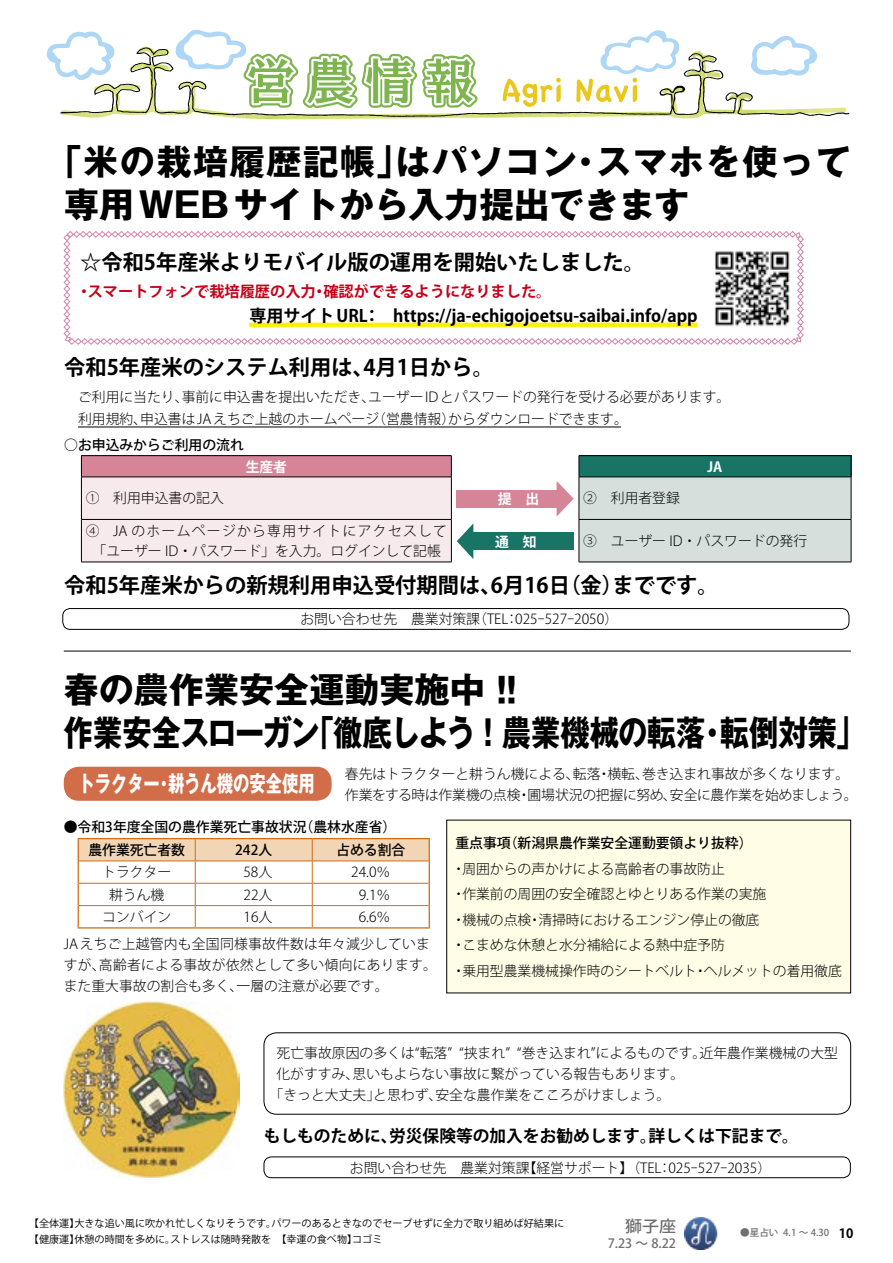
<style>
.page{position:relative;width:893px;height:1263px;background:#fff}
.page>*{position:absolute;margin:0;border:0;box-sizing:border-box;transform-origin:0 0}
.t1{font:700 35.1px/42.5px "Gothic MB101 Pr 6 N";color:#000}
.t2{font:700 35.1px "Gothic MB101 Pr 6 N";letter-spacing:-.045em;color:#000;scale:.84 1}
.t3{font:700 35.1px "Gothic MB101 Pr 6 N";letter-spacing:.045em;color:#000}
.t4{font:700 35.1px "Gothic MB101 Pr 6 N";color:#000;scale:.84 1}
.t5{font:700 22.35px "Gothic MB101 Pr 6 N";color:#fff;scale:.73 1}
.t6{font:700 21.3px "Koz Go Pr 6 N";color:#000}
.t7{font:700 16.95px "Koz Go Pr 6 N";color:#000}
.t8{font:700 16.65px "Koz Go Pr 6 N";color:#000}
.t9{font:500 15.9px "Koz Go Pr 6 N";color:#717070;scale:1.07 1}
.t10{font:700 15.15px "Koz Go Pr 6 N";color:#c50018}
.t11{font:300 13.8px/21.3px "Koz Go Pr 6 N";color:#000}
.t12{font:500 13.8px "Koz Go Pr 6 N";color:#000}
.t13{font:300 13.8px "Koz Go Pr 6 N";letter-spacing:.09em;color:#000}
.t14{font:300 13.8px "Koz Go Pr 6 N";letter-spacing:-.03em;color:#000}
.t15{font:700 13.8px "Koz Go Pr 6 N";color:#fff}
.t16{font:500 12.75px "Koz Go Pr 6 N";color:#717070}
.t17{font:700 12.75px "Koz Go Pr 6 N";color:#000}
.t18{font:10.05px "Koz Go Pr 6 N";color:#000}
.t19{font:500 9.6px "Koz Go Pr 6 N";color:#717070}
</style>
<div class="page">
<svg style="left:47px;top:30px;width:800px;height:89px"></svg>
<div style="left:264px;top:1032px;width:587px;height:82px;border:1px solid #000;border-radius:13px"></div>
<hr style="left:78px;top:838px;width:117px;height:1px;background:#d16c15">
<hr style="left:195px;top:838px;width:117px;height:1px;background:#d16c15">
<hr style="left:312px;top:838px;width:118px;height:1px;background:#d16c15">
<hr style="left:78px;top:927px;width:117px;height:1px;background:#d16c15">
<hr style="left:195px;top:927px;width:117px;height:1px;background:#d16c15">
<hr style="left:312px;top:927px;width:118px;height:1px;background:#d16c15">
<svg style="left:78px;top:839px;width:352px;height:88px"></svg>
<div style="left:64px;top:767px;width:268px;height:34px;background:#d16d49;border-radius:15px"></div>
<div style="left:447px;top:820px;width:404px;height:173px;background:#fffde5"></div>
<div style="left:446px;top:820px;width:405px;height:173px;border:1px solid #000"></div>
<hr style="left:64px;top:651px;width:787px;height:1px;background:#000">
<div style="left:264px;top:1157px;width:587px;height:21px;border:1px solid #000;border-radius:8px"></div>
<div style="left:63px;top:608px;width:786px;height:22px;border:1px solid #000;border-radius:8px"></div>
<hr style="left:78px;top:427px;width:543px;height:1px;background:#000">
<img style="left:64px;top:1002px;width:176px;height:176px">
<hr style="left:81px;top:455px;width:371px;height:1px;background:#000">
<hr style="left:81px;top:562px;width:371px;height:1px;background:#000">
<hr style="left:579px;top:455px;width:272px;height:1px;background:#000">
<hr style="left:579px;top:562px;width:272px;height:1px;background:#000">
<div style="left:457px;top:490px;width:106px;height:17px;background:#d68598"></div>
<svg style="left:557px;top:456px;width:295px;height:106px;background:#afc6c0"></svg>
<div style="left:467px;top:533px;width:106px;height:17px;background:#187464"></div>
<svg style="left:81px;top:456px;width:392px;height:106px;background:#e7cfd4"></svg>
<svg style="left:63px;top:231px;width:741px;height:114px"></svg>
<img style="left:685px;top:1217px;width:32px;height:33px">
<h1 class="t1" style="left:64px;top:140px;width:627px;text-indent:-18px">「米の栽培履歴記帳」<br>専用WEBサイトから入力提出できます</h1>
<h1 class="t3" style="left:596px;top:133px;width:256px">スマホを使って</h1>
<h1 class="t1" style="left:395px;top:140px;width:183px">はパソコン</h1>
<h1 class="t1" style="left:568px;top:140px;width:37px">・</h1>
<h3 class="t6" style="left:80px;top:250px;width:566px">☆令和5年産米よりモバイル版の運用を開始いたしました。</h3>
<p class="t10" style="left:323px;top:283px;width:230px">確認ができるようになりました。</p>
<p class="t10" style="left:88px;top:283px;width:230px">スマートフォンで栽培履歴の入力</p>
<p class="t10" style="left:76px;top:283px;width:17px">・</p>
<p class="t10" style="left:312px;top:283px;width:17px">・</p>
<p class="t7" style="left:249px;top:306px;width:120px">専用サイトURL</p>
<p class="t7" style="left:376px;top:306px;width:323px">　https://ja-echigojoetsu-saibai.info/app</p>
<p class="t7" style="left:363px;top:306px;width:19px">：</p>
<h3 class="t6" style="left:64px;top:356px;width:431px">令和5年産米のシステム利用は 月4 、 1日から。</h3>
<p class="t11" style="left:368px;top:387px;width:364px">ユーザーID とパスワードの発行を受ける必要があります。</p>
<p class="t11" style="left:182px;top:387px;width:195px">事前に申込書を提出いただき、</p>
<p class="t11" style="left:64px;top:387px;width:126px">　ご利用に当たり、</p>
<p class="t11" style="left:448px;top:408px;width:181px">からダウンロードできます。</p>
<p class="t11" style="left:140px;top:408px;width:240px">申込書はJA えちご上越のホームページ</p>
<p class="t11" style="left:78px;top:408px;width:71px">利用規約、</p>
<p class="t11" style="left:372px;top:408px;width:84px">（営農情報）</p>
<p class="t12" style="left:64px;top:437px;width:181px">○お申込みからご利用の流れ</p>
<p class="t15" style="left:246px;top:459px;width:43px">生産者</p>
<p class="t11" style="left:86px;top:488px;width:140px">①　利用申込書の記入</p>
<p class="t13" style="left:86px;top:523px;width:363px">④　JA のホームページから専用サイトにアクセスして</p>
<p class="t11" style="left:93px;top:540px;width:350px">「ユーザー ID・パスワード」を入力。ログインして記帳</p>
<p class="t15" style="left:498px;top:491px;width:43px">提　出</p>
<p class="t15" style="left:495px;top:534px;width:43px">通　知</p>
<p class="t11" style="left:583px;top:488px;width:98px">②　利用者登録</p>
<p class="t15" style="left:708px;top:459px;width:16px">JA</p>
<p class="t11" style="left:583px;top:530px;width:225px">③　ユーザー ID・パスワードの発行</p>
<h3 class="t6" style="left:64px;top:573px;width:560px">令和5年産米からの新規利用申込受付期間は 月6 、 16 （日金）</h3>
<h3 class="t6" style="left:612px;top:573px;width:108px">までです。</h3>
<p class="t11" style="left:300px;top:609px;width:181px">お問い合わせ先　農業対策課</p>
<p class="t11" style="left:473px;top:609px;width:37px">（TEL</p>
<p class="t11" style="left:505px;top:609px;width:115px">：025-527-2050(</p>
<h1 class="t1" style="left:305px;top:667px;width:562px;text-indent:-241px">春の農作業安全運動実施中!!<br>「徹底しよう！農業機械の転落転倒対策「</h1>
<h1 class="t2" style="left:64px;top:703px;width:306px">作業安全スローガン</h1>
<h1 class="t4" style="left:698px;top:703px;width:36px">・</h1>
<h2 class="t5" style="left:78px;top:765px;width:325px">トラクター耕うん機の安全使用</h2>
<h2 class="t5" style="left:156px;top:765px;width:24px">・</h2>
<p class="t11" style="left:642px;top:763px;width:209px">巻き込まれ事故が多くなります。</p>
<p class="t11" style="left:527px;top:763px;width:332px;text-indent:-183px">春先はトラクターと耕うん機による、<br>圃場状況の把握に努め安全に農作業を始めましょう。</p>
<p class="t11" style="left:663px;top:785px;width:15px">、</p>
<p class="t11" style="left:573px;top:763px;width:29px">転落</p>
<p class="t11" style="left:607px;top:763px;width:43px">横転、</p>
<p class="t11" style="left:597px;top:763px;width:15px">・</p>
<p class="t14" style="left:345px;top:787px;width:177px">作業をする時は作業機の点検</p>
<p class="t11" style="left:517px;top:785px;width:15px">・</p>
<p class="t12" style="left:64px;top:819px;width:244px">●令和3年度全国の農作業死亡事故状況</p>
<p class="t12" style="left:300px;top:819px;width:98px">（農林水産省(</p>
<p class="t12" style="left:88px;top:842px;width:98px">農作業死亡者数</p>
<p class="t12" style="left:235px;top:842px;width:39px">242人</p>
<p class="t12" style="left:336px;top:842px;width:71px">占める割合</p>
<p class="t11" style="left:102px;top:862px;width:71px">トラクター</p>
<p class="t11" style="left:243px;top:862px;width:30px">58人</p>
<p class="t11" style="left:351px;top:862px;width:41px">24.0％</p>
<p class="t11" style="left:109px;top:884px;width:57px">耕うん機</p>
<p class="t11" style="left:243px;top:884px;width:30px">22人</p>
<p class="t11" style="left:359px;top:884px;width:33px">9.1％</p>
<p class="t11" style="left:102px;top:906px;width:71px">コンバイン</p>
<p class="t11" style="left:243px;top:906px;width:30px">16人</p>
<p class="t11" style="left:359px;top:906px;width:33px">6.6％</p>
<p class="t11" style="left:99px;top:933px;width:339px;text-indent:-35px">JAえちご上越管内も全国同様事故件数は年々減少していま高齢者による事故が依然として多い傾向にあります。</p>
<p class="t11" style="left:64px;top:955px;width:43px">すが、</p>
<p class="t11" style="left:237px;top:976px;width:154px">一層の注意が必要です。</p>
<p class="t11" style="left:64px;top:976px;width:181px">また重大事故の割合も多く、</p>
<p class="t12" style="left:504px;top:835px;width:250px">（新潟県農作業安全運動要領より抜粋(</p>
<p class="t12" style="left:455px;top:835px;width:57px">重点事項</p>
<p class="t11" style="left:462px;top:858px;width:264px">周囲からの声かけによる高齢者の事故防止</p>
<p class="t11" style="left:462px;top:856px;width:306px;line-height:25.5px;text-indent:-10px">・<br>作業前の周囲の安全確認とゆとりある作業の実施</p>
<p class="t11" style="left:452px;top:883px;width:15px">・</p>
<p class="t11" style="left:538px;top:909px;width:223px">清掃時におけるエンジン停止の徹底</p>
<p class="t11" style="left:462px;top:909px;width:71px">機械の点検</p>
<p class="t11" style="left:462px;top:907px;width:264px;line-height:25.5px;text-indent:-10px">・<br>こまめな休憩と水分補給による熱中症予防</p>
<p class="t11" style="left:528px;top:909px;width:15px">・</p>
<p class="t11" style="left:452px;top:935px;width:15px">・</p>
<p class="t11" style="left:704px;top:960px;width:139px">ヘルメットの着用徹底</p>
<p class="t11" style="left:462px;top:960px;width:236px">乗用型農業機械操作時のシートベルト</p>
<p class="t11" style="left:452px;top:960px;width:15px">・</p>
<p class="t11" style="left:694px;top:960px;width:15px">・</p>
<p class="t11" style="left:700px;top:1042px;width:140px">近年農作業機械の大型</p>
<p class="t11" style="left:352px;top:1042px;width:355px;text-indent:-76px">死亡事故原因の多くは“転落” “挟まれ” “巻き込まれ”によるものです。思いもよらない事故に繋がっている報告もあります。</p>
<p class="t11" style="left:276px;top:1063px;width:84px">化がすすみ、</p>
<p class="t11" style="left:373px;top:1084px;width:71px">と思わず、</p>
<p class="t11" style="left:435px;top:1084px;width:236px">安全な農作業をこころがけましょう。</p>
<p class="t11" style="left:270px;top:1084px;width:112px">「きっと大丈夫」</p>
<p class="t8" style="left:389px;top:1126px;width:269px">労災保険等の加入をお勧めします。</p>
<p class="t8" style="left:648px;top:1126px;width:152px">詳しくは下記まで。</p>
<p class="t8" style="left:264px;top:1126px;width:135px">もしものために、</p>
<p class="t11" style="left:523px;top:1157px;width:140px">【経営サポート】（TEL</p>
<p class="t11" style="left:350px;top:1157px;width:181px">お問い合わせ先　農業対策課</p>
<p class="t11" style="left:658px;top:1157px;width:115px">：025-527-2035(</p>
<p class="t18" style="left:271px;top:1218px;width:294px">パワーのあるときなのでセーブせずに全力で取り組めば好結果に</p>
<p class="t18" style="left:29px;top:1218px;width:52px">【全体運】</p>
<p class="t18" style="left:74px;top:1218px;width:203px">大きな追い風に吹かれ忙しくなりそうです。</p>
<p class="t18" style="left:352px;top:1234px;width:32px">コゴミ</p>
<p class="t18" style="left:170px;top:1234px;width:188px">ストレスは随時発散を　【幸運の食べ物】</p>
<p class="t18" style="left:74px;top:1234px;width:102px">休憩の時間を多めに。</p>
<p class="t18" style="left:29px;top:1234px;width:52px">【健康運】</p>
<p class="t9" style="left:625px;top:1217px;width:49px">獅子座</p>
<p class="t16" style="left:608px;top:1236px;width:70px">7.23 〜 8.22</p>
<p class="t19" style="left:740px;top:1227px;width:40px">●星占い</p>
<p class="t19" style="left:783px;top:1227px;width:47px">4.1 〜 4.30</p>
<p class="t17" style="left:839px;top:1226px;width:16px">10</p>
</div>
